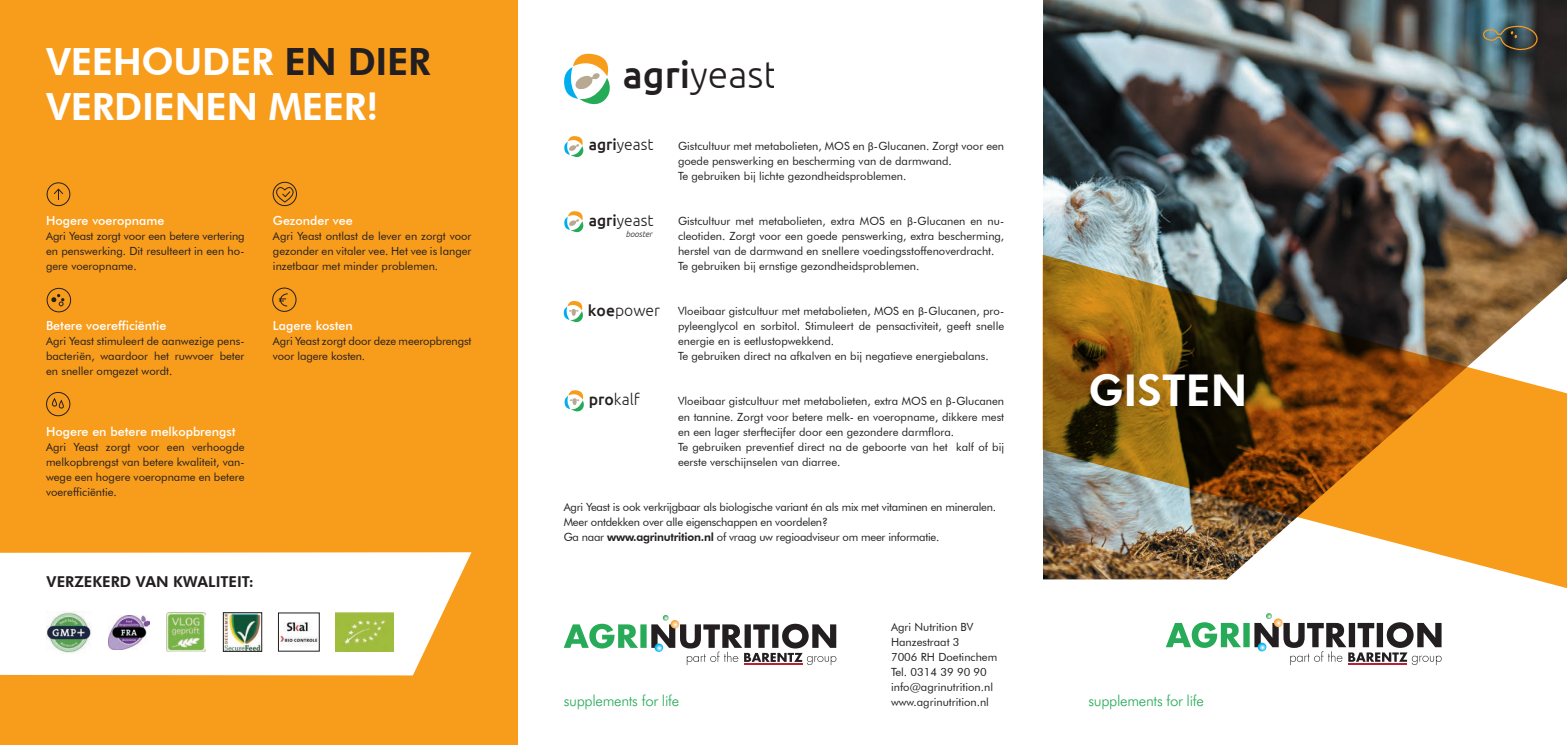
<style>
.page{position:relative;width:1567px;height:745px;background:#fff}
.page>*{position:absolute;margin:0;border:0;box-sizing:border-box;transform-origin:0 0}
.t1{font:800 43.75px "Futura BT";color:#fff}
.t2{font:800 37.5px/45px "Futura BT";letter-spacing:-.01em;color:#fff}
.t3{font:300 37.5px "Ubuntu";color:#231f20}
.t4{font:300 15.75px "Ubuntu";color:#231f20}
.t5{font:300 15.62px "Ubuntu";color:#231f20}
.t6{font:300 15px "Futura BT";letter-spacing:-.02em;color:#28ab58}
.t7{font:800 15px "Futura BT";color:#231f20}
.t8{font:500 12.5px "Futura BT";color:#fff}
.t9{font:11.25px/15px "Futura BT";color:#231f20}
.t10{font:11.25px/15px "Futura BT";letter-spacing:-.02em;color:#231f20}
.t11{font:italic 300 8.25px "Ubuntu";color:#231f20}
.s1{color:#231f20}
.s2{font-weight:500}
.s3{font-family:"Calibri"}
.s4{font-weight:800}
</style>
<div class="page">
<div style="left:0;top:0;width:525px;height:744px;background:#f89c1c"></div>
<img style="left:1043px;top:0;width:523px;height:254px">
<div style="left:518px;top:0;width:524px;height:744px;background:#fff"></div>
<svg style="left:0;top:552px;width:471px;height:123px;background:#fdf6eb"></svg>
<svg style="left:1166px;top:613px;width:275px;height:51px"></svg>
<svg style="left:563px;top:615px;width:273px;height:49px"></svg>
<svg style="left:564px;top:53px;width:46px;height:52px"></svg>
<div style="left:273px;top:182px;width:24px;height:24px;border:1px solid #231f20;border-radius:50%"></div>
<svg style="left:275px;top:186px;width:20px;height:17px"></svg>
<svg style="left:564px;top:136px;width:20px;height:21px"></svg>
<img style="left:47px;top:611px;width:45px;height:42px">
<img style="left:167px;top:612px;width:38px;height:39px">
<img style="left:280px;top:614px;width:37px;height:35px">
<svg style="left:564px;top:211px;width:20px;height:22px"></svg>
<svg style="left:563px;top:301px;width:20px;height:21px"></svg>
<svg style="left:53px;top:188px;width:11px;height:12px"></svg>
<div style="left:47px;top:182px;width:23px;height:24px;border:1px solid #231f20;border-radius:50%"></div>
<div style="left:46px;top:391px;width:24px;height:25px;border:1px solid #231f20;border-radius:50%"></div>
<svg style="left:51px;top:397px;width:13px;height:11px"></svg>
<div style="left:272px;top:287px;width:24px;height:24px;border:1px solid #231f20;border-radius:50%"></div>
<svg style="left:279px;top:293px;width:9px;height:14px"></svg>
<svg style="left:51px;top:294px;width:13px;height:12px"></svg>
<div style="left:47px;top:288px;width:24px;height:24px;border:1px solid #231f20;border-radius:50%"></div>
<svg style="left:564px;top:390px;width:20px;height:21px"></svg>
<div style="left:1484px;top:27px;width:65px;height:35px;background:#231f20;opacity:.75"></div>
<svg style="left:1482px;top:26px;width:55px;height:24px"></svg>
<img style="left:108px;top:615px;width:42px;height:33px">
<img style="left:225px;top:614px;width:35px;height:35px">
<div style="left:223px;top:612px;width:39px;height:39px;border:1px solid #231f20"></div>
<img style="left:335px;top:611px;width:59px;height:40px">
<img style="left:1042px;top:254px;width:524px;height:334px">
<h2 class="t2" style="left:46px;top:38px;width:386px">VEEHOUDER <span class="s1">EN DIER<br></span>VERDIENEN MEER!</h2>
<p class="t8" style="left:46px;top:213px;width:120px">Hogere voeropname</p>
<p class="t9" style="left:46px;top:228px;width:200px;text-align:justify">Agri Yeast zorgt voor een betere vertering en penswerking. Dit resulteert in een ho&shy;gere voeropname.</p>
<p class="t8" style="left:46px;top:318px;width:122px">Betere voerefficiëntie</p>
<p class="t9" style="left:46px;top:333px;width:200px;text-align:justify">Agri Yeast stimuleert de aanwezige pens&shy;bacteriën, waardoor het ruwvoer beter en sneller omgezet wordt.</p>
<p class="t8" style="left:46px;top:423px;width:191px">Hogere en betere melkopbrengst</p>
<p class="t9" style="left:46px;top:438px;width:200px;text-align:justify">Agri Yeast zorgt voor een verhoogde melkopbrengst van betere kwaliteit, van&shy;wege een hogere voeropname en betere voerefficiëntie.</p>
<p class="t8" style="left:273px;top:213px;width:81px">Gezonder vee</p>
<p class="t9" style="left:273px;top:228px;width:200px;text-align:justify">Agri Yeast ontlast de lever en zorgt voor gezonder en vitaler vee. Het vee is langer inzetbaar met minder problemen.</p>
<p class="t8" style="left:273px;top:318px;width:81px">Lagere kosten</p>
<p class="t9" style="left:273px;top:333px;width:200px">Agri Yeast zorgt door deze meeropbrengst voor lagere kosten.</p>
<h3 class="t7" style="left:47px;top:571px;width:209px">VERZEKERD VAN KWALITEIT:</h3>
<h2 class="t3" style="left:622px;top:52px;width:157px"><span class="s2">agri</span>yeast</h2>
<h3 class="t5" style="left:588px;top:135px;width:66px"><span class="s2">agri</span>yeast</h3>
<p class="t9" style="left:678px;top:138px;width:327px">Gistcultuur met metabolieten, MOS en <span class="s3">β</span>-Glucanen. Zorgt voor een goede penswerking en bescherming van de darmwand.<br>Te gebruiken bij lichte gezondheidsproblemen.</p>
<h3 class="t5" style="left:588px;top:210px;width:66px"><span class="s2">agri</span>yeast</h3>
<p class="t11" style="left:625px;top:229px;width:28px">booster</p>
<p class="t9" style="left:678px;top:213px;width:327px">Gistcultuur met metabolieten, extra MOS en <span class="s3">β</span>-Glucanen en nu&shy;cleotiden. Zorgt voor een goede penswerking, extra bescherming, herstel van de darmwand en snellere voedingsstoffenoverdracht.<br>Te gebruiken bij ernstige gezondheidsproblemen.</p>
<h3 class="t4" style="left:588px;top:300px;width:74px"><span class="s2">koe</span>power</h3>
<p class="t9" style="left:678px;top:303px;width:327px">Vloeibaar gistcultuur met metabolieten, MOS en <span class="s3">β</span>-Glucanen, pro&shy;pyleenglycol en sorbitol. Stimuleert de pensactiviteit, geeft snelle energie en is eetlustopwekkend.<br>Te gebruiken direct na afkalven en bij negatieve energiebalans.</p>
<h3 class="t4" style="left:589px;top:390px;width:52px"><span class="s2">pro</span>kalf</h3>
<p class="t9" style="left:678px;top:393px;width:328px">Vloeibaar gistcultuur met metabolieten, extra MOS en <span class="s3">β</span>-Glucanen en tannine. Zorgt voor betere melk- en voeropname, dikkere mest en een lager sterftecijfer door een gezondere darmflora.<br>Te gebruiken preventief direct na de geboorte van het kalf of bij eerste verschijnselen van diarree.</p>
<p class="t10" style="left:563px;top:498px;width:434px">Agri Yeast is ook verkrijgbaar als biologische variant én als mix met vitaminen en mineralen.<br>Meer ontdekken over alle eigenschappen en voordelen?<br>Ga naar <span class="s4">www.agrinutrition.nl</span> of vraag uw regioadviseur om meer informatie.</p>
<h3 class="t6" style="left:563px;top:691px;width:117px">supplements for life</h3>
<p class="t9" style="left:891px;top:618px;width:108px">Agri Nutrition BV<br>Hanzestraat 3<br>7006 RH Doetinchem<br>Tel. 0314 39 90 90 info@agrinutrition.nl www.agrinutrition.nl</p>
<h1 class="t1" style="left:1088px;top:363px;width:160px">GISTEN</h1>
<h3 class="t6" style="left:1088px;top:691px;width:117px">supplements for life</h3>
</div>
